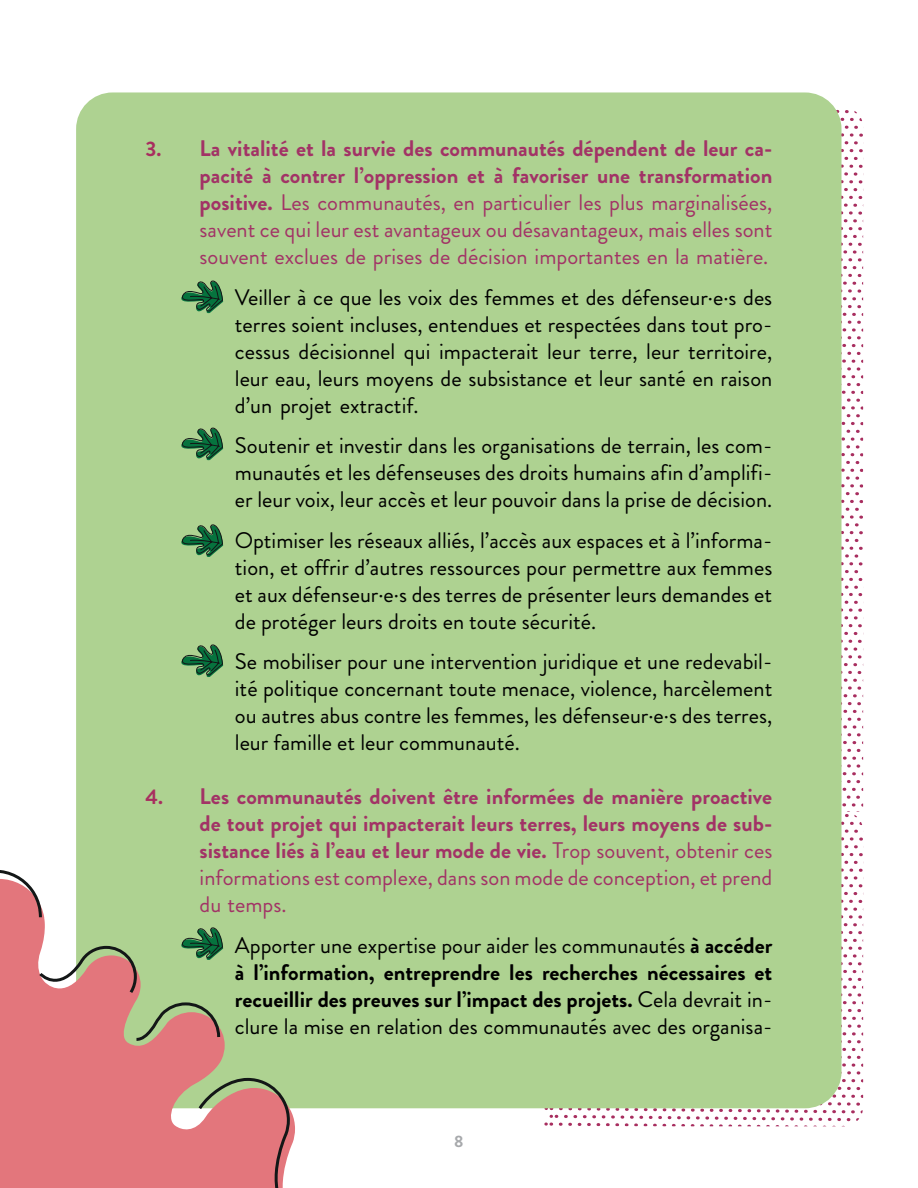
<style>
.page{position:relative;width:918px;height:1188px;background:#fff}
.page>*{position:absolute;margin:0;border:0;box-sizing:border-box;transform-origin:0 0}
.t1{font:22.5px/27px "Brandon Grotesque";color:#000;text-align:justify}
.t2{font:22.5px/27px "Brandon Grotesque";color:#a23366;text-align:justify}
.t3{font:700 22.5px/27px "Brandon Grotesque";color:#a23366;text-align:justify}
.t4{font:700 16.5px "Brandon Grotesque";color:#a7a9ac}
.s1{font-weight:700;font-size:21px;color:#a82e5f}
.s2{font-weight:700}
.s3{font-size:21px;color:#a82e5f}
.s4{font-weight:400}
</style>
<div class="page">
<svg style="left:546px;top:109px;width:317px;height:1017px"></svg>
<div style="left:76px;top:92px;width:766px;height:1016px;background:#aed291;border-radius:36px"></div>
<svg style="left:181px;top:280px;width:42px;height:34px"></svg>
<svg style="left:181px;top:427px;width:42px;height:34px"></svg>
<svg style="left:181px;top:524px;width:42px;height:33px"></svg>
<svg style="left:181px;top:644px;width:42px;height:33px"></svg>
<svg style="left:0;top:868px;width:311px;height:320px"></svg>
<p class="t2" style="left:200px;top:135px;width:574px;text-indent:-54px"><span class="s1">3.</span> <span class="s2">La vitalité et la survie des communautés dépendent de leur ca&shy;pacité à contrer l’oppression et à favoriser une transformation positive.</span> Les communautés, en particulier les plus marginalisées, savent ce qui leur est avantageux ou désavantageux, mais elles sont souvent exclues de prises de décision importantes en la matière.</p>
<p class="t1" style="left:235px;top:284px;width:539px">Veiller à ce que les voix des femmes et des défenseur·e·s des terres soient incluses, entendues et respectées dans tout pro&shy;cessus décisionnel qui impacterait leur terre, leur territoire, leur eau, leurs moyens de subsistance et leur santé en raison d’un projet extractif.</p>
<p class="t1" style="left:235px;top:432px;width:539px">Soutenir et investir dans les organisations de terrain, les com&shy;munautés et les défenseuses des droits humains afin d’amplifi&shy;er leur voix, leur accès et leur pouvoir dans la prise de décision.</p>
<p class="t1" style="left:235px;top:527px;width:539px">Optimiser les réseaux alliés, l’accès aux espaces et à l’informa&shy;tion, et offrir d’autres ressources pour permettre aux femmes et aux défenseur·e·s des terres de présenter leurs demandes et de protéger leurs droits en toute sécurité.</p>
<p class="t1" style="left:235px;top:648px;width:539px">Se mobiliser pour une intervention juridique et une redevabil&shy;ité politique concernant toute menace, violence, harcèlement ou autres abus contre les femmes, les défenseur·e·s des terres, leur famille et leur communauté.</p>
<p class="t3" style="left:200px;top:783px;width:574px;text-indent:-54px"><span class="s3">4.</span> Les communautés doivent être informées de manière proactive de tout projet qui impacterait leurs terres, leurs moyens de sub&shy;sistance liés à l’eau et leur mode de vie. <span class="s4">Trop souvent, obtenir ces informations est complexe, dans son mode de conception, et prend du temps.</span></p>
<p class="t1" style="left:235px;top:932px;width:539px">Apporter une expertise pour aider les communautés <span class="s2">à accéder à l’information, entreprendre les recherches nécessaires et recueillir des preuves sur l’impact des projets.</span> Cela devrait in&shy;clure la mise en relation des communautés avec des organisa-</p>
<p class="t4" style="left:454px;top:1130px;width:11px">8</p>
</div>
